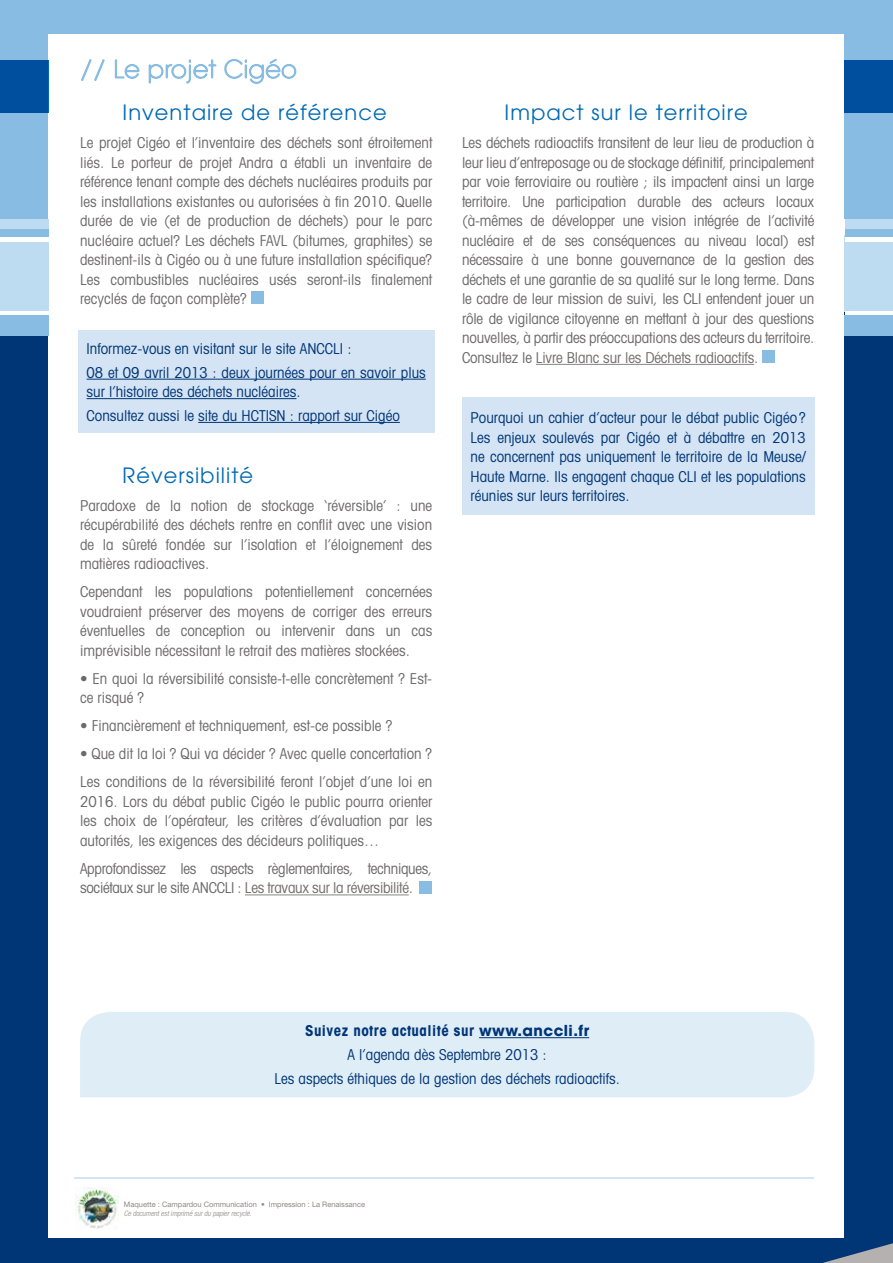
<style>
.page{position:relative;width:893px;height:1263px;background:#fff}
.page>*{position:absolute;margin:0;border:0;box-sizing:border-box;transform-origin:0 0}
.t1{font:21px "Avant Garde";letter-spacing:.05em;color:#006ab3}
.t2{font:condensed 15px/19.5px "Avant Garde";color:#6c6969;text-align:justify}
.t3{font:condensed 15px/23.7px "Avant Garde";color:#003576}
.t4{font:condensed 15px/19.5px "Avant Garde";letter-spacing:-.02em;color:#6c6969}
.t5{font:7.5px "Helvetica Neue";color:#8d8785}
.t6{font:italic 300 condensed 7.5px "Helvetica Neue";color:#8d8785}
.s1{color:#736d6b}
.s2{font-weight:700}
.s3{font-weight:700;font-stretch:normal}
</style>
<div class="page">
<div style="left:0;top:305px;width:893px;height:958px;background:#003576"></div>
<div style="left:0;top:0;width:893px;height:219px;background:#88bce2"></div>
<div style="left:49px;top:34px;width:795px;height:1204px;background:#fff"></div>
<hr style="left:74px;top:1178px;width:740px;height:1px;background:#d4e4f4">
<div style="left:844px;top:315px;width:49px;height:20px;background:#88bce2"></div>
<div style="left:844px;top:235px;width:49px;height:76px;background:#bddbf1"></div>
<hr style="left:845px;top:237px;width:48px;height:4px;background:#fff">
<div style="left:845px;top:226px;width:48px;height:11px;background:#88bce2"></div>
<div style="left:845px;top:219px;width:48px;height:10px;background:#bddbf1"></div>
<hr style="left:845px;top:311px;width:48px;height:4px;background:#fff">
<div style="left:0;top:315px;width:49px;height:20px;background:#88bce2"></div>
<div style="left:0;top:235px;width:49px;height:76px;background:#bddbf1"></div>
<hr style="left:0;top:237px;width:49px;height:4px;background:#fff">
<div style="left:0;top:226px;width:49px;height:11px;background:#88bce2"></div>
<div style="left:0;top:219px;width:49px;height:10px;background:#bddbf1"></div>
<hr style="left:0;top:311px;width:49px;height:4px;background:#fff">
<div style="left:844px;top:60px;width:49px;height:53px;background:#004e9e"></div>
<div style="left:0;top:60px;width:49px;height:53px;background:#004e9e"></div>
<svg style="left:823px;top:1243px;width:70px;height:20px"></svg>
<img style="left:76px;top:1187px;width:43px;height:42px">
<div style="left:251px;top:292px;width:13px;height:12px;background:#88bce2"></div>
<hr style="left:536px;top:364px;width:218px;height:1px;background:#848687">
<div style="left:762px;top:350px;width:13px;height:13px;background:#88bce2"></div>
<div style="left:78px;top:330px;width:356px;height:102px;background:#d4e4f4"></div>
<hr style="left:87px;top:379px;width:339px;height:1px;background:#003576">
<hr style="left:87px;top:398px;width:209px;height:1px;background:#003576">
<hr style="left:198px;top:422px;width:202px;height:1px;background:#003576">
<svg style="left:81px;top:59px;width:24px;height:22px"></svg>
<svg style="left:114px;top:59px;width:26px;height:20px"></svg>
<svg style="left:148px;top:59px;width:69px;height:25px"></svg>
<svg style="left:224px;top:58px;width:73px;height:26px"></svg>
<hr style="left:245px;top:894px;width:164px;height:1px;background:#848687">
<div style="left:420px;top:881px;width:12px;height:12px;background:#88bce2"></div>
<div style="left:80px;top:1012px;width:734px;height:85px;background:#dfedf7"></div>
<hr style="left:479px;top:1037px;width:110px;height:1px;background:#003576">
<div style="left:462px;top:398px;width:352px;height:117px;background:#d4e4f4"></div>
<h1 class="t1" style="left:123px;top:100px;width:266px">Inventaire de référence</h1>
<p class="t2" style="left:80px;top:133px;width:354px">Le projet Cigéo et l’inventaire des déchets sont étroitement liés. Le porteur de projet Andra a établi un inventaire de référence tenant compte des déchets nucléaires produits par les installations existantes ou autorisées à fin 2010. Quelle durée de vie (et de production de déchets) pour le parc nucléaire actuel? Les déchets FAVL (bitumes, graphites) se destinent-ils à Cigéo ou à une future installation spécifique?<br>Les combustibles nucléaires usés seront-ils finalement recyclés de façon complète?</p>
<p class="t3" style="left:87px;top:336px;width:341px">Informez-vous en visitant sur le site ANCCLI :<br>08 et 09 avril 2013 : deux journées pour en savoir plus</p>
<p class="t3" style="left:87px;top:380px;width:315px">sur l’histoire des déchets nucléaires.<br>Consultez aussi le site du HCTISN : rapport sur Cigéo</p>
<h1 class="t1" style="left:123px;top:463px;width:132px">Réversibilité</h1>
<p class="t2" style="left:80px;top:495px;width:354px">Paradoxe de la notion de stockage ‘réversible’ : une récupérabilité des déchets rentre en conflit avec une vision de la sûreté fondée sur l’isolation et l’éloignement des matières radioactives.</p>
<p class="t2" style="left:80px;top:582px;width:354px">Cependant les populations potentiellement concernées voudraient préserver des moyens de corriger des erreurs éventuelles de conception ou intervenir dans un cas imprévisible nécessitant le retrait des matières stockées.</p>
<p class="t2" style="left:80px;top:668px;width:354px">• En quoi la réversibilité consiste-t-elle concrètement ? Est&shy;ce risqué ?</p>
<p class="t2" style="left:80px;top:716px;width:314px">• Financièrement et techniquement, est-ce possible ?</p>
<p class="t2" style="left:80px;top:740px;width:354px;line-height:28px">• Que dit la loi ? Qui va décider ? Avec quelle concertation ?<br>Les conditions de la réversibilité feront l’objet d’une loi en</p>
<p class="t2" style="left:80px;top:791px;width:354px">2016. Lors du débat public Cigéo le public pourra orienter les choix de l’opérateur, les critères d’évaluation par les autorités, les exigences des décideurs politiques…</p>
<p class="t4" style="left:80px;top:858px;width:354px">Approfondissez les aspects règlementaires, techniques, sociétaux sur le site ANCCLI : <span class="s1">Les travaux sur la réversibilité</span>.</p>
<h1 class="t1" style="left:505px;top:100px;width:245px">Impact sur le territoire</h1>
<p class="t2" style="left:462px;top:133px;width:354px">Les déchets radioactifs transitent de leur lieu de production à leur lieu d’entreposage ou de stockage définitif, principalement par voie ferroviaire ou routière ; ils impactent ainsi un large territoire. Une participation durable des acteurs locaux (à-mêmes de développer une vision intégrée de l’activité nucléaire et de ses conséquences au niveau local) est nécessaire à une bonne gouvernance de la gestion des déchets et une garantie de sa qualité sur le long terme. Dans le cadre de leur mission de suivi, les CLI entendent jouer un rôle de vigilance citoyenne en mettant à jour des questions nouvelles, à partir des préoccupations des acteurs du territoire.<br>Consultez le <span class="s1">Livre Blanc sur les Déchets radioactifs</span>.</p>
<p class="t3" style="left:471px;top:408px;width:337px;line-height:19.5px;text-align:justify">Pourquoi un cahier d’acteur pour le débat public Cigéo?<br>Les enjeux soulevés par Cigéo et à débattre en 2013 ne concernent pas uniquement le territoire de la Meuse/ Haute Marne. Ils engagent chaque CLI et les populations réunies sur leurs territoires.</p>
<p class="t3" style="left:274px;top:1018px;width:347px;text-align:center"><span class="s2">Suivez notre actualité sur</span> <span class="s3">www.anccli.fr<br></span>A l’agenda dès Septembre 2013 :<br>Les aspects éthiques de la gestion des déchets radioactifs.</p>
<p class="t5" style="left:124px;top:1200px;width:243px">Maquette : Campardou Communication • Impression : La Renaissance</p>
<p class="t6" style="left:124px;top:1209px;width:129px">Ce document est imprimé sur du papier recyclé.</p>
</div>
